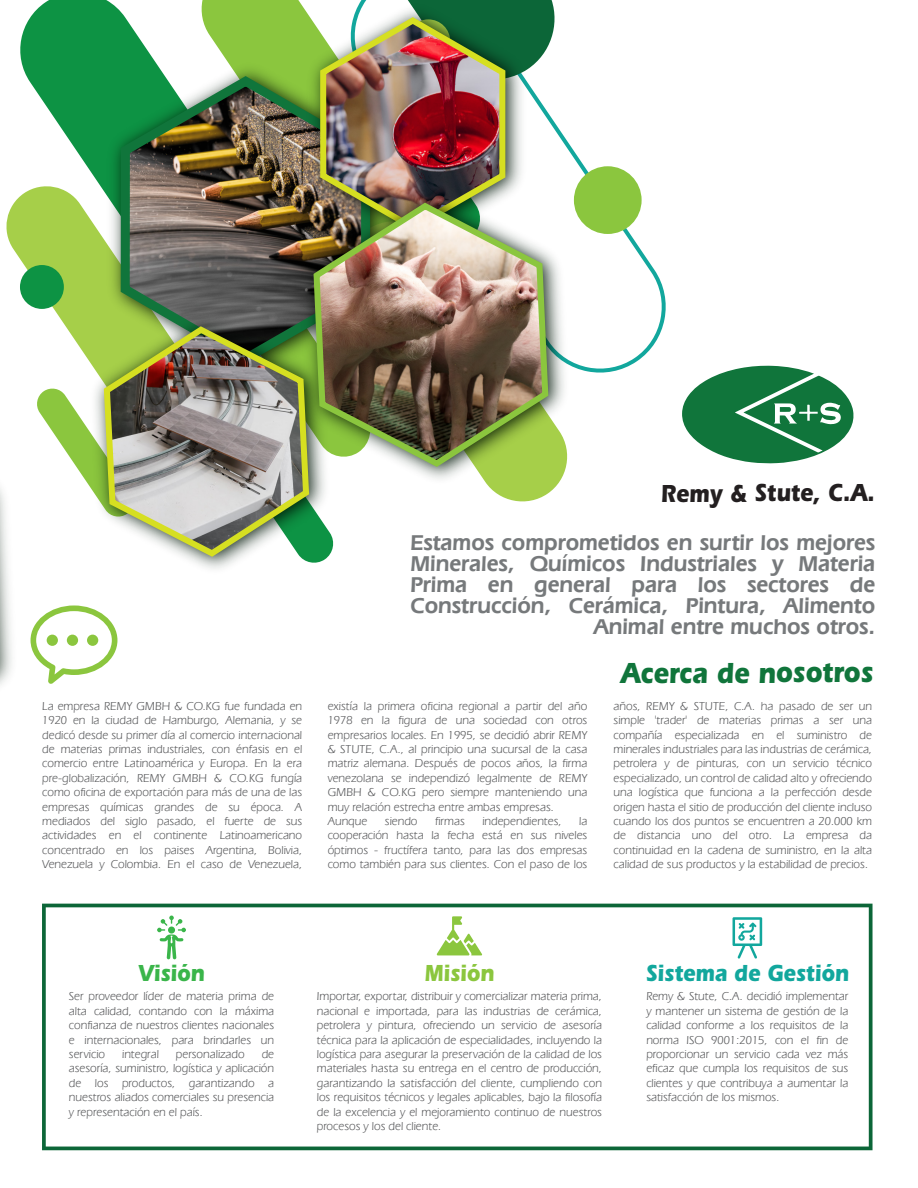
<style>
.page{position:relative;width:918px;height:1188px;background:#fff}
.page>*{position:absolute;margin:0;border:0;box-sizing:border-box;transform-origin:0 0}
.t1{font:700 30px "ITC Eras Std";letter-spacing:-.005em;color:#10753b;scale:.86 1}
.t2{font:700 25.5px "ITC Eras Std";letter-spacing:-.005em;color:#231f20;scale:.86 1}
.t3{font:700 24px "ITC Eras Std";letter-spacing:-.005em;color:#12a79d;scale:.86 1}
.t4{font:700 24px "ITC Eras Std";letter-spacing:-.005em;color:#3ab54a;scale:.86 1}
.t5{font:700 24px "ITC Eras Std";letter-spacing:-.005em;color:#8bc63e;scale:.86 1}
.t6{font:600 22.5px/21px "Eras IT Cby BT";color:#76797b;text-align:right}
.t7{font:12px/14.4px "Eras IT Cby BT";color:#57585a;text-align:justify}
</style>
<div class="page">
<svg style="left:42px;top:904px;width:831px;height:246px"></svg>
<svg style="left:31px;top:605px;width:86px;height:79px"></svg>
<svg style="left:12px;top:0;width:140px;height:355px"></svg>
<div style="left:20px;top:265px;width:44px;height:44px;background:#0d9344;border-radius:50%"></div>
<svg style="left:37px;top:388px;width:48px;height:92px"></svg>
<svg style="left:560px;top:130px;width:106px;height:243px"></svg>
<div style="left:574px;top:166px;width:68px;height:68px;background:#8bc63e;border-radius:50%"></div>
<img style="left:0;top:488px;width:12px;height:197px">
<img style="left:102px;top:56px;width:60px;height:250px">
<svg style="left:116px;top:71px;width:84px;height:235px"></svg>
<img style="left:85px;top:306px;width:143px;height:263px">
<img style="left:101px;top:323px;width:99px;height:239px">
<img style="left:200px;top:0;width:360px;height:565px">
<img style="left:294px;top:182px;width:280px;height:310px">
<img style="left:310px;top:199px;width:244px;height:271px">
<svg style="left:682px;top:365px;width:172px;height:99px"></svg>
<svg style="left:157px;top:916px;width:29px;height:43px"></svg>
<svg style="left:436px;top:916px;width:46px;height:39px"></svg>
<svg style="left:733px;top:917px;width:29px;height:42px"></svg>
<h2 class="t2" style="left:661px;top:478px;width:250px">Remy &amp; Stute, C.A.</h2>
<h3 class="t6" style="left:410px;top:531px;width:466px">Estamos comprometidos en surtir los mejores Minerales, Químicos Industriales y Materia Prima en general para los sectores de Construcción, Cerámica, Pintura, Alimento Animal entre muchos otros.</h3>
<p class="t7" style="left:42px;top:699px;width:261px">La empresa REMY GMBH &amp; CO.KG fue fundada en 1920 en la ciudad de Hamburgo, Alemania, y se dedicó desde su primer día al comercio internacional de materias primas industriales, con énfasis en el comercio entre Latinoamérica y Europa. En la era pre-globalización, REMY GMBH &amp; CO.KG fungía como oficina de exportación para más de una de las empresas químicas grandes de su época. A mediados del siglo pasado, el fuerte de sus actividades en el continente Latinoamericano concentrado en los paises Argentina, Bolivia, Venezuela y Colombia. En el caso de Venezuela,</p>
<p class="t7" style="left:328px;top:699px;width:261px;text-align:left">existía la primera oficina regional a partir del año 1978 en la figura de una sociedad con otros empresarios locales. En 1995, se decidió abrir REMY &amp; STUTE, C.A., al principio una sucursal de la casa matriz alemana. Después de pocos años, la firma venezolana se independizó legalmente de REMY GMBH &amp; CO.KG pero siempre manteniendo una muy relación estrecha entre ambas empresas.<br>Aunque</p>
<p class="t7" style="left:385px;top:814px;width:34px">siendo</p>
<p class="t7" style="left:435px;top:814px;width:31px">firmas</p>
<p class="t7" style="left:482px;top:814px;width:81px">independientes,</p>
<p class="t7" style="left:328px;top:814px;width:261px;text-indent:251px">la cooperación hasta la fecha está en sus niveles óptimos - fructífera tanto, para las dos empresas como también para sus clientes. Con el paso de los</p>
<h1 class="t1" style="left:620px;top:655px;width:295px">Acerca de nosotros</h1>
<p class="t7" style="left:614px;top:699px;width:260px">años, REMY &amp; STUTE, C.A. ha pasado de ser un simple 'trader' de materias primas a ser una compañía especializada en el suministro de minerales industriales para las industrias de cerámica, petrolera y de pinturas, con un servicio técnico especializado, un control de calidad alto y ofreciendo una logística que funciona a la perfección desde origen hasta el sitio de producción del cliente incluso cuando los dos puntos se encuentren a 20.000 km de distancia uno del otro. La empresa da continuidad en la cadena de suministro, en la alta calidad de sus productos y la estabilidad de precios.</p>
<h3 class="t4" style="left:138px;top:959px;width:79px">Visión</h3>
<p class="t7" style="left:69px;top:989px;width:207px">Ser proveedor líder de materia prima de alta calidad, contando con la máxima confianza de nuestros clientes nacionales e internacionales, para brindarles un servicio</p>
<p class="t7" style="left:69px;top:1047px;width:207px;text-indent:193px">de asesoría, suministro, logística y aplicación de los productos, garantizando a nuestros aliados comerciales su presencia y representación en el país.</p>
<p class="t7" style="left:122px;top:1047px;width:38px">integral</p>
<p class="t7" style="left:176px;top:1047px;width:70px">personalizado</p>
<h3 class="t5" style="left:424px;top:959px;width:83px">Misión</h3>
<p class="t7" style="left:317px;top:989px;width:287px">Importar, exportar, distribuir y comercializar materia prima, nacional e importada, para las industrias de cerámica, petrolera y pintura, ofreciendo un servicio de asesoría técnica para la aplicación de especialidades, incluyendo la logística para asegurar la preservación de la calidad de los materiales hasta su entrega en el centro de producción, garantizando la satisfacción del cliente, cumpliendo con los requisitos técnicos y legales aplicables, bajo la filosofía de la excelencia y el mejoramiento continuo de nuestros procesos y los del cliente.</p>
<h3 class="t3" style="left:646px;top:959px;width:238px">Sistema de Gestión</h3>
<p class="t7" style="left:646px;top:989px;width:204px">Remy &amp; Stute, C.A. decidió implementar y mantener un sistema de gestión de la calidad conforme a los requisitos de la norma ISO 9001:2015, con el fin de proporcionar un servicio cada vez más eficaz que cumpla los requisitos de sus clientes y que contribuya a aumentar la satisfacción de los mismos.</p>
</div>
